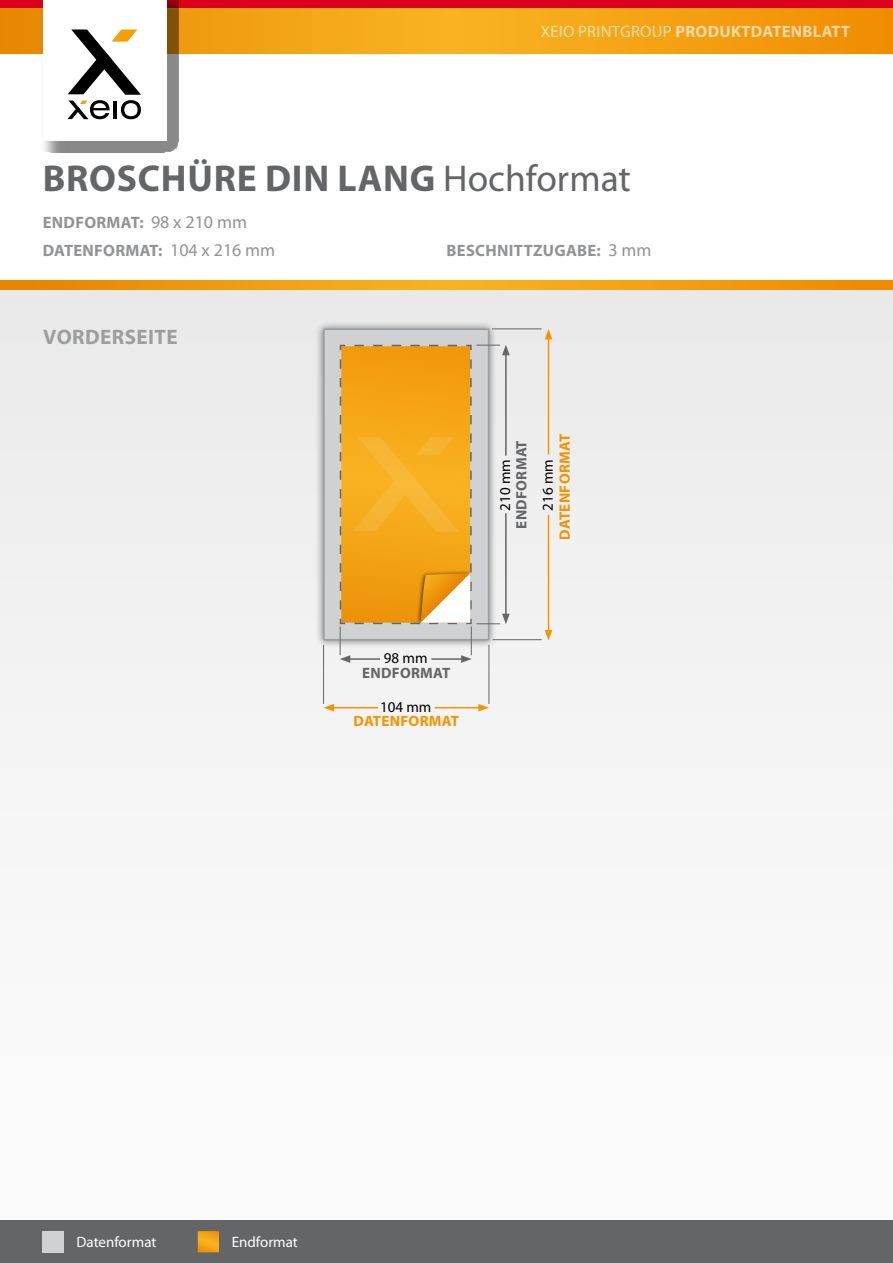
<style>
.page{position:relative;width:893px;height:1263px;background:#fff}
.page>*{position:absolute;margin:0;border:0;box-sizing:border-box;transform-origin:0 0}
.t1{font:700 37.5px "Myriad Pro";letter-spacing:.02em;color:#646567}
.t2{font:700 21px "Myriad Pro";letter-spacing:.02em;color:#9c9e9f}
.t3{font:700 16.5px/27.6px "Myriad Pro";letter-spacing:.02em;color:#929395}
.t4{font:700 16.5px "Myriad Pro";letter-spacing:.02em;color:#fff}
.t5{font:700 15px "Myriad Pro";letter-spacing:.02em;color:#f39400}
.t6{font:15px "Myriad Pro";color:#fff}
.t7{font:15px "Myriad Pro";color:#000}
.t8{font:700 15px "Myriad Pro";letter-spacing:.02em;color:#646567}
.s1{font-weight:400}
.s2{font-weight:400;font-size:18px}
</style>
<div class="page">
<div style="left:0;top:289px;width:893px;height:931px;background:#f5f5f5"></div>
<svg style="left:0;top:281px;width:893px;height:8px;background:#f19c10"></svg>
<div style="left:0;top:1220px;width:893px;height:43px;background:#646567"></div>
<svg style="left:0;top:7px;width:893px;height:46px;background:#f29e14"></svg>
<div style="left:0;top:0;width:893px;height:7px;background:#db001b"></div>
<img style="left:35px;top:0;width:145px;height:153px">
<div style="left:43px;top:0;width:124px;height:141px;background:#fff"></div>
<svg style="left:67px;top:29px;width:74px;height:90px"></svg>
<div style="left:43px;top:1231px;width:21px;height:21px;background:#d0d1d2"></div>
<svg style="left:198px;top:1231px;width:21px;height:21px"></svg>
<svg style="left:315px;top:321px;width:182px;height:327px"></svg>
<svg style="left:322px;top:328px;width:168px;height:313px;background:#c8c9ca"></svg>
<hr style="left:323px;top:645px;width:1px;height:59px;background:#646567">
<hr style="left:489px;top:645px;width:1px;height:59px;background:#646567">
<hr style="left:332px;top:707px;width:46px;height:1px;background:#f39400">
<svg style="left:324px;top:704px;width:10px;height:7px"></svg>
<hr style="left:435px;top:707px;width:46px;height:1px;background:#f39400">
<svg style="left:478px;top:704px;width:11px;height:7px"></svg>
<svg style="left:545px;top:329px;width:7px;height:311px"></svg>
<hr style="left:493px;top:639px;width:49px;height:1px;background:#646567">
<hr style="left:492px;top:328px;width:50px;height:1px;background:#646567">
<svg style="left:339px;top:344px;width:171px;height:319px;background:#e8b65f"></svg>
<p class="t4" style="left:541px;top:21px;width:311px"><span class="s1">XEIO PRINTGROUP</span> PRODUKTDATENBLATT</p>
<h1 class="t1" style="left:43px;top:154px;width:590px">BROSCHÜRE DIN LANG <span class="s1">Hochformat</span></h1>
<p class="t3" style="left:43px;top:208px;width:234px">ENDFORMAT: <span class="s2">98 x 210 mm<br></span>DATENFORMAT: <span class="s2">104 x 216 mm</span></p>
<p class="t3" style="left:447px;top:236px;width:206px">BESCHNITTZUGABE: <span class="s2">3 mm</span></p>
<p class="t2" style="left:43px;top:323px;width:136px">VORDERSEITE</p>
<p class="t5" style="left:555px;top:539px;width:107px;rotate:-90deg">DATENFORMAT</p>
<p class="t8" style="left:512px;top:529px;width:90px;rotate:-90deg">ENDFORMAT</p>
<p class="t7" style="left:496px;top:511px;width:53px;rotate:-90deg">210 mm</p>
<p class="t7" style="left:539px;top:511px;width:53px;rotate:-90deg">216 mm</p>
<p class="t7" style="left:384px;top:648px;width:45px">98 mm</p>
<p class="t7" style="left:380px;top:698px;width:53px">104 mm</p>
<p class="t8" style="left:362px;top:663px;width:90px">ENDFORMAT</p>
<p class="t5" style="left:354px;top:711px;width:107px">DATENFORMAT</p>
<p class="t6" style="left:77px;top:1233px;width:81px">Datenformat</p>
<p class="t6" style="left:232px;top:1233px;width:68px">Endformat</p>
</div>
